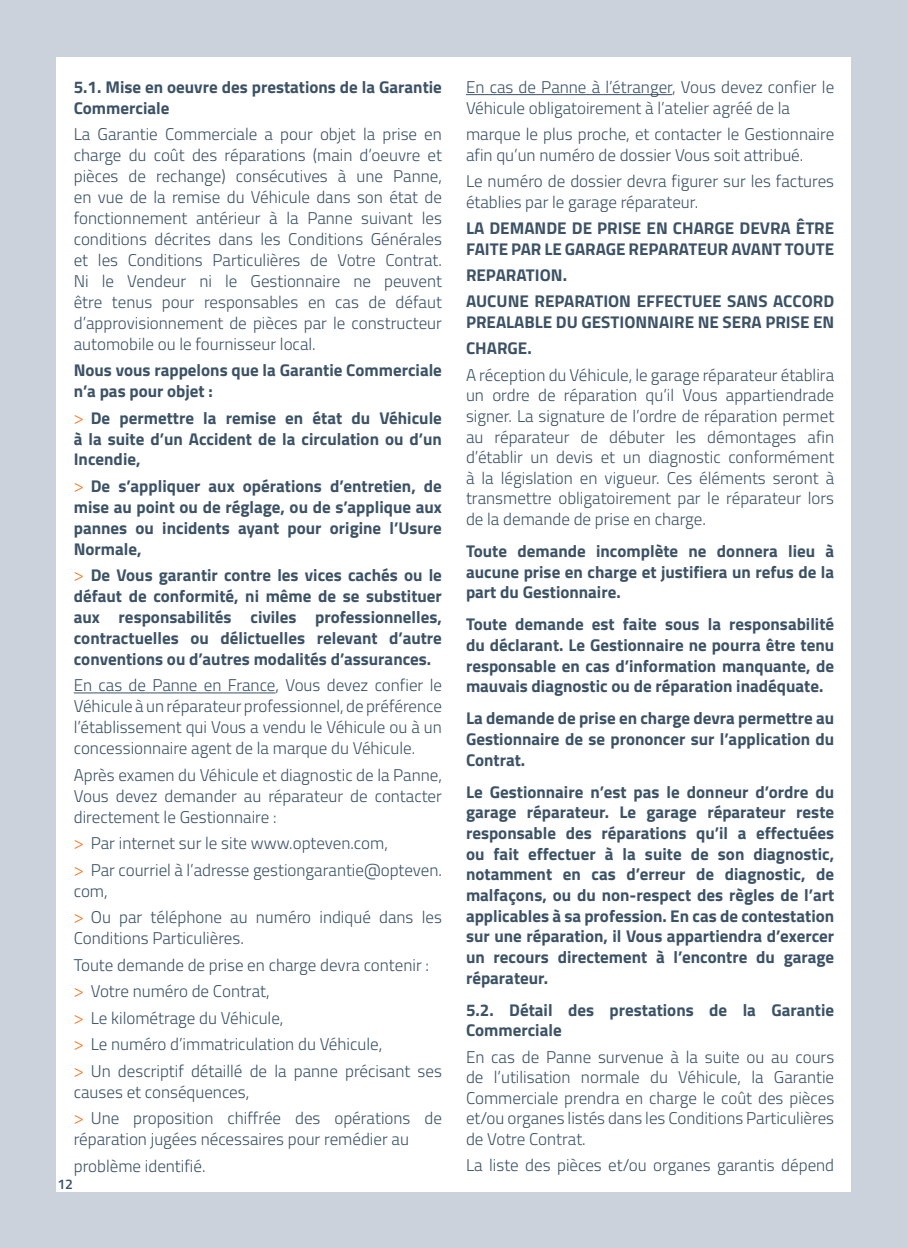
<style>
.page{position:relative;width:908px;height:1248px;background:#fff}
.page>*{position:absolute;margin:0;border:0;box-sizing:border-box;transform-origin:0 0}
.t1{font:300 17px/20.8px "Titillium Web";color:#3c5266}
.t2{font:700 17px/20.6px "Titillium Web";color:#3c5266;text-align:justify}
.t3{font:600 14px "Titillium Web";color:#3c5266}
.s1{font-family:"Myriad Pro";font-weight:400;color:#f4792a}
</style>
<div class="page">
<div style="left:0;top:0;width:907px;height:1247px;background:linear-gradient(to right,#cbd2db,#cbd2db)"></div>
<div style="left:57px;top:57px;width:793px;height:1134px;background:#fff"></div>
<hr style="left:74px;top:692px;width:201px;height:1px;background:#3c5266">
<hr style="left:466px;top:94px;width:205px;height:1px;background:#3c5266">
<p class="t2" style="left:74px;top:76px;width:369px">5.1. Mise en oeuvre des prestations de la Garantie<br>Commerciale</p>
<p class="t1" style="left:74px;top:123px;width:369px;text-align:justify">La Garantie Commerciale a pour objet la prise en charge du coût des réparations (main d’oeuvre et pièces de rechange) consécutives à une Panne, en vue de la remise du Véhicule dans son état de fonctionnement antérieur à la Panne suivant les conditions décrites dans les Conditions Générales et les Conditions Particulières de Votre Contrat.<br>Ni le Vendeur ni le Gestionnaire ne peuvent être tenus pour responsables en cas de défaut d’approvisionnement de pièces par le constructeur automobile ou le fournisseur local.</p>
<p class="t2" style="left:74px;top:359px;width:369px">Nous vous rappelons que la Garantie Commerciale n’a pas pour objet :</p>
<p class="t2" style="left:74px;top:406px;width:369px"><span class="s1">&gt;</span> De permettre la remise en état du Véhicule à la suite d’un Accident de la circulation ou d’un Incendie,</p>
<p class="t2" style="left:74px;top:474px;width:369px"><span class="s1">&gt;</span> De s’appliquer aux opérations d’entretien, de mise au point ou de réglage, ou de s’applique aux pannes ou incidents ayant pour origine l’Usure Normale,</p>
<p class="t2" style="left:74px;top:564px;width:369px"><span class="s1">&gt;</span> De Vous garantir contre les vices cachés ou le défaut de conformité, ni même de se substituer aux responsabilités civiles professionnelles, contractuelles ou délictuelles relevant d’autre conventions ou d’autres modalités d’assurances.</p>
<p class="t1" style="left:74px;top:674px;width:369px;text-align:justify">En cas de Panne en France, Vous devez confier le Véhicule à un réparateur professionnel, de préférence l’établissement qui Vous a vendu le Véhicule ou à un concessionnaire agent de la marque du Véhicule.</p>
<p class="t1" style="left:74px;top:763px;width:369px;text-align:justify">Après examen du Véhicule et diagnostic de la Panne, Vous devez demander au réparateur de contacter directement le Gestionnaire :</p>
<p class="t1" style="left:74px;top:829px;width:369px;line-height:26.6px"><span class="s1">&gt;</span> Par internet sur le site www.opteven.com,<br><span class="s1">&gt;</span> Par courriel à l’adresse gestiongarantie@opteven.</p>
<p class="t1" style="left:74px;top:876px;width:369px;line-height:26.6px">com,<br><span class="s1">&gt;</span> Ou par téléphone au numéro indiqué dans les</p>
<p class="t1" style="left:74px;top:923px;width:369px;line-height:26.6px">Conditions Particulières.<br>Toute demande de prise en charge devra contenir : <span class="s1">&gt;</span> Votre numéro de Contrat,<br><span class="s1">&gt;</span> Le kilométrage du Véhicule,<br><span class="s1">&gt;</span> Le numéro d’immatriculation du Véhicule,<br><span class="s1">&gt;</span> Un descriptif détaillé de la panne précisant ses</p>
<p class="t1" style="left:74px;top:1077px;width:369px;line-height:26.6px">causes et conséquences,<br><span class="s1">&gt;</span> Une proposition chiffrée des opérations de</p>
<p class="t1" style="left:74px;top:1125px;width:336px;line-height:26.6px">réparation jugées nécessaires pour remédier au problème identifié.</p>
<p class="t3" style="left:57px;top:1173px;width:17px">12</p>
<p class="t1" style="left:466px;top:76px;width:369px">En cas de Panne à l’étranger, Vous devez confier le<br>Véhicule obligatoirement à l’atelier agréé de la</p>
<p class="t1" style="left:466px;top:123px;width:369px">marque le plus proche, et contacter le Gestionnaire afin qu’un numéro de dossier Vous soit attribué.</p>
<p class="t1" style="left:466px;top:170px;width:369px">Le numéro de dossier devra figurer sur les factures établies par le garage réparateur.</p>
<p class="t2" style="left:466px;top:217px;width:369px">LA DEMANDE DE PRISE EN CHARGE DEVRA ÊTRE<br>FAITE PAR LE GARAGE REPARATEUR AVANT TOUTE</p>
<p class="t2" style="left:466px;top:261px;width:369px;line-height:26.4px">REPARATION.<br>AUCUNE REPARATION EFFECTUEE SANS ACCORD</p>
<p class="t2" style="left:466px;top:308px;width:369px;line-height:26.4px">PREALABLE DU GESTIONNAIRE NE SERA PRISE EN<br>CHARGE.</p>
<p class="t1" style="left:466px;top:363px;width:369px;text-align:justify">A réception du Véhicule, le garage réparateur établira un ordre de réparation qu’il Vous appartiendrade signer. La signature de l’ordre de réparation permet au réparateur de débuter les démontages afin d’établir un devis et un diagnostic conformément à la législation en vigueur. Ces éléments seront à transmettre obligatoirement par le réparateur lors de la demande de prise en charge.</p>
<p class="t2" style="left:466px;top:540px;width:369px">Toute demande incomplète ne donnera lieu à aucune prise en charge et justifiera un refus de la part du Gestionnaire.</p>
<p class="t2" style="left:466px;top:613px;width:369px">Toute demande est faite sous la responsabilité du déclarant. Le Gestionnaire ne pourra être tenu responsable en cas d’information manquante, de mauvais diagnostic ou de réparation inadéquate.</p>
<p class="t2" style="left:466px;top:707px;width:369px">La demande de prise en charge devra permettre au Gestionnaire de se prononcer sur l’application du Contrat.</p>
<p class="t2" style="left:466px;top:780px;width:369px">Le Gestionnaire n’est pas le donneur d’ordre du garage réparateur. Le garage réparateur reste responsable des réparations qu’il a effectuées ou fait effectuer à la suite de son diagnostic, notamment en cas d’erreur de diagnostic, de malfaçons, ou du non-respect des règles de l’art applicables à sa profession. En cas de contestation sur une réparation, il Vous appartiendra d’exercer un recours directement à l’encontre du garage réparateur.</p>
<p class="t2" style="left:466px;top:998px;width:369px">5.2. Détail des prestations de la Garantie<br>Commerciale</p>
<p class="t1" style="left:466px;top:1045px;width:369px;text-align:justify">En cas de Panne survenue à la suite ou au cours de l’utilisation normale du Véhicule, la Garantie Commerciale prendra en charge le coût des pièces et/ou organes listés dans les Conditions Particulières de Votre Contrat.</p>
<p class="t1" style="left:466px;top:1154px;width:369px">La liste des pièces et/ou organes garantis dépend</p>
</div>
